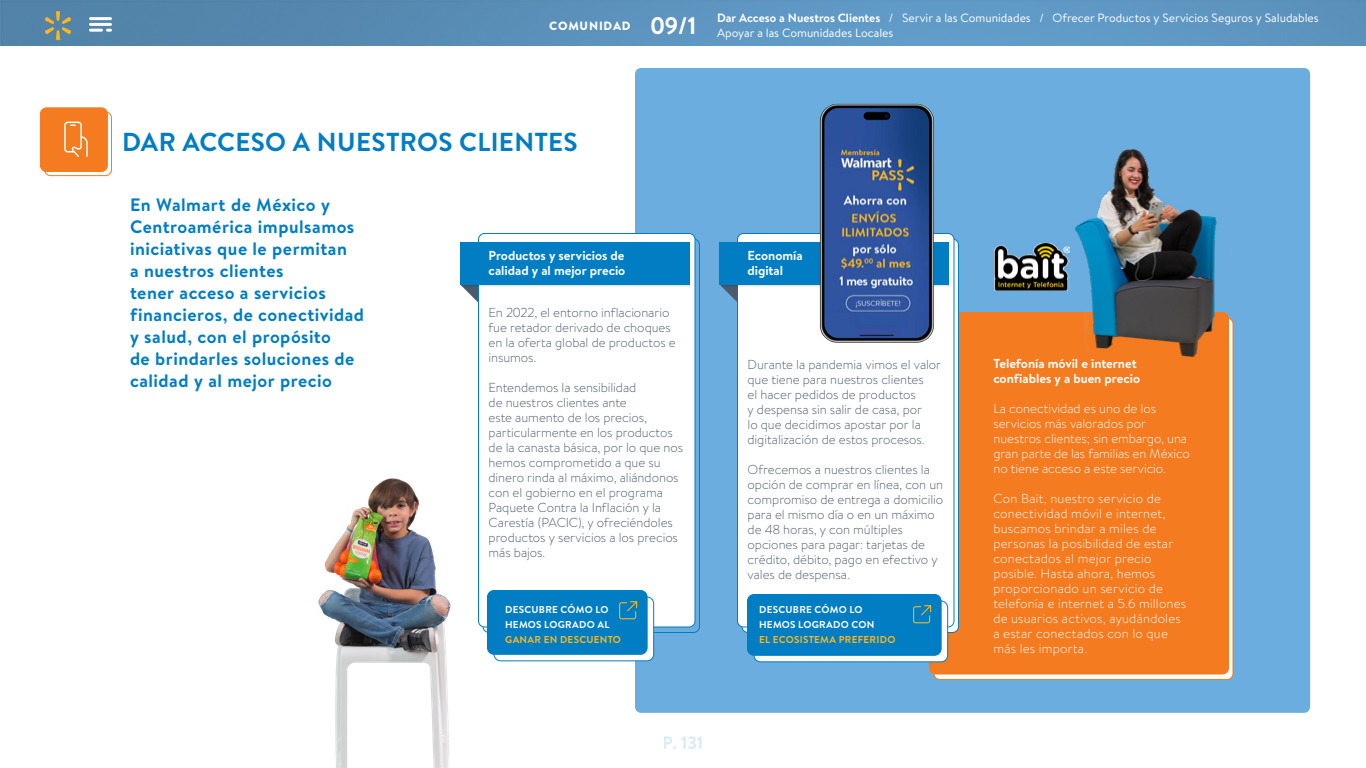
<style>
.page{position:relative;width:1366px;height:768px;background:#fff}
.page>*{position:absolute;margin:0;border:0;box-sizing:border-box;transform-origin:0 0}
.t1{font:700 26px "Bogle";letter-spacing:.01em;color:#007dc3}
.t2{font:700 18px/22px "Bogle";letter-spacing:.025em;color:#007dc3}
.t3{font:700 18px "Bogle";color:#d9ebf6}
.t4{font:300 13px/15px "Bogle";letter-spacing:-.005em;color:#4a5b6d}
.t5{font:300 13px/15px "Bogle";letter-spacing:.015em;color:#fff}
.t6{font:300 13px/15px "Bogle";letter-spacing:-.005em;color:#fff}
.t7{font:700 13px/15px "Bogle";letter-spacing:-.005em;color:#fff}
.t8{font:12px/15px "Bogle";letter-spacing:-.005em;color:#fff}
.t9{font:900 12px "Bogle";letter-spacing:.065em;color:#fff}
.t10{font:700 10px/15px "Bogle";letter-spacing:.025em;color:#fff}
.t11{font:700 10px "Bogle";letter-spacing:.03em;color:#fdb71a}
.s1{font-weight:700;font-size:24px}
.s2{font-weight:700}
</style>
<div class="page">
<div style="left:635px;top:68px;width:675px;height:645px;background:#6caddf;border-radius:6px"></div>
<div style="left:930px;top:312px;width:298px;height:362px;background:#f47b20;border-radius:6px"></div>
<div style="left:478px;top:234px;width:217px;height:393px;background:#fff;border-radius:6px"></div>
<div style="left:738px;top:234px;width:216px;height:393px;background:#fff;border-radius:6px"></div>
<svg style="left:460px;top:284px;width:230px;height:18px"></svg>
<div style="left:460px;top:242px;width:230px;height:42px;background:#007dc3"></div>
<svg style="left:719px;top:284px;width:64px;height:18px"></svg>
<div style="left:719px;top:242px;width:230px;height:42px;background:#007dc3"></div>
<img style="left:783px;top:103px;width:176px;height:247px">
<img style="left:1033px;top:149px;width:201px;height:221px">
<img style="left:318px;top:440px;width:173px;height:328px">
<img style="left:994px;top:243px;width:75px;height:47px">
<div style="left:44px;top:112px;width:68px;height:64px;border:1px solid #f47b20;border-radius:6px"></div>
<div style="left:40px;top:108px;width:67px;height:63px;background:#f47b20;border-radius:6px"></div>
<div style="left:40px;top:107px;width:68px;height:65px;border:1px solid #f47b20;border-radius:6px"></div>
<svg style="left:64px;top:122px;width:24px;height:35px"></svg>
<img style="left:0;top:0;width:1366px;height:46px">
<hr style="left:90px;top:17px;width:20px;height:3px;background:#fff">
<hr style="left:90px;top:23px;width:20px;height:3px;background:#fff">
<svg style="left:90px;top:29px;width:12px;height:3px"></svg>
<svg style="left:45px;top:11px;width:26px;height:29px"></svg>
<div style="left:487px;top:590px;width:160px;height:64px;background:#007dc3;border-radius:7px"></div>
<div style="left:487px;top:590px;width:161px;height:65px;border:1px solid #007dc3;border-radius:7px"></div>
<svg style="left:493px;top:596px;width:162px;height:66px"></svg>
<div style="left:747px;top:594px;width:194px;height:61px;background:#007dc3;border-radius:7px"></div>
<div style="left:747px;top:594px;width:195px;height:62px;border:1px solid #007dc3;border-radius:7px"></div>
<svg style="left:753px;top:600px;width:196px;height:63px"></svg>
<p class="t9" style="left:549px;top:17px;width:148px">COMUNIDAD <span class="s1">09/1</span></p>
<p class="t8" style="left:717px;top:10px;width:603px"><span class="s2">Dar Acceso a Nuestros Clientes</span> / Servir a las Comunidades / Ofrecer Productos y Servicios Seguros y Saludables<br>Apoyar a las Comunidades Locales</p>
<h1 class="t1" style="left:122px;top:124px;width:457px">DAR ACCESO A NUESTROS CLIENTES</h1>
<h2 class="t2" style="left:130px;top:193px;width:236px">En Walmart de México y<br>Centroamérica impulsamos iniciativas que le permitan<br>a nuestros clientes<br>tener acceso a servicios financieros, de conectividad y salud, con el propósito<br>de brindarles soluciones de calidad y al mejor precio</h2>
<p class="t7" style="left:489px;top:248px;width:138px">Productos y servicios de calidad y al mejor precio</p>
<p class="t7" style="left:748px;top:248px;width:57px">Economía digital</p>
<p class="t4" style="left:489px;top:305px;width:189px">En 2022, el entorno inflacionario fue retador derivado de choques en la oferta global de productos e insumos.</p>
<p class="t4" style="left:489px;top:380px;width:196px">Entendemos la sensibilidad<br>de nuestros clientes ante<br>este aumento de los precios, particularmente en los productos de la canasta básica, por lo que nos hemos comprometido a que su dinero rinda al máximo, aliándonos con el gobierno en el programa<br>Paquete Contra la Inflación y la<br>Carestía (PACIC), y ofreciéndoles productos y servicios a los precios más bajos.</p>
<p class="t10" style="left:505px;top:602px;width:106px">DESCUBRE CÓMO LO<br>HEMOS LOGRADO AL</p>
<p class="t11" style="left:505px;top:633px;width:117px">GANAR EN DESCUENTO</p>
<h2 class="t3" style="left:663px;top:730px;width:42px">P. 131</h2>
<p class="t4" style="left:748px;top:357px;width:195px">Durante la pandemia vimos el valor que tiene para nuestros clientes<br>el hacer pedidos de productos<br>y despensa sin salir de casa, por<br>lo que decidimos apostar por la digitalización de estos procesos.</p>
<p class="t4" style="left:748px;top:462px;width:197px">Ofrecemos a nuestros clientes la opción de comprar en línea, con un compromiso de entrega a domicilio para el mismo día o en un máximo de 48 horas, y con múltiples opciones para pagar: tarjetas de crédito, débito, pago en efectivo y vales de despensa.</p>
<p class="t10" style="left:759px;top:602px;width:117px">DESCUBRE CÓMO LO<br>HEMOS LOGRADO CON</p>
<p class="t11" style="left:759px;top:633px;width:138px">EL ECOSISTEMA PREFERIDO</p>
<p class="t7" style="left:993px;top:356px;width:148px">Telefonía móvil e internet confiables y a buen precio</p>
<p class="t6" style="left:993px;top:401px;width:198px">La conectividad es uno de los servicios más valorados por nuestros clientes; sin embargo, una gran parte de las familias en México no tiene acceso a este servicio.</p>
<p class="t5" style="left:993px;top:491px;width:194px">Con Bait, nuestro servicio de conectividad móvil e internet, buscamos brindar a miles de personas la posibilidad de estar conectados al mejor precio posible. Hasta ahora, hemos proporcionado un servicio de telefonía e internet a 5.6 millones de usuarios activos, ayudándoles a estar conectados con lo que más les importa.</p>
</div>
